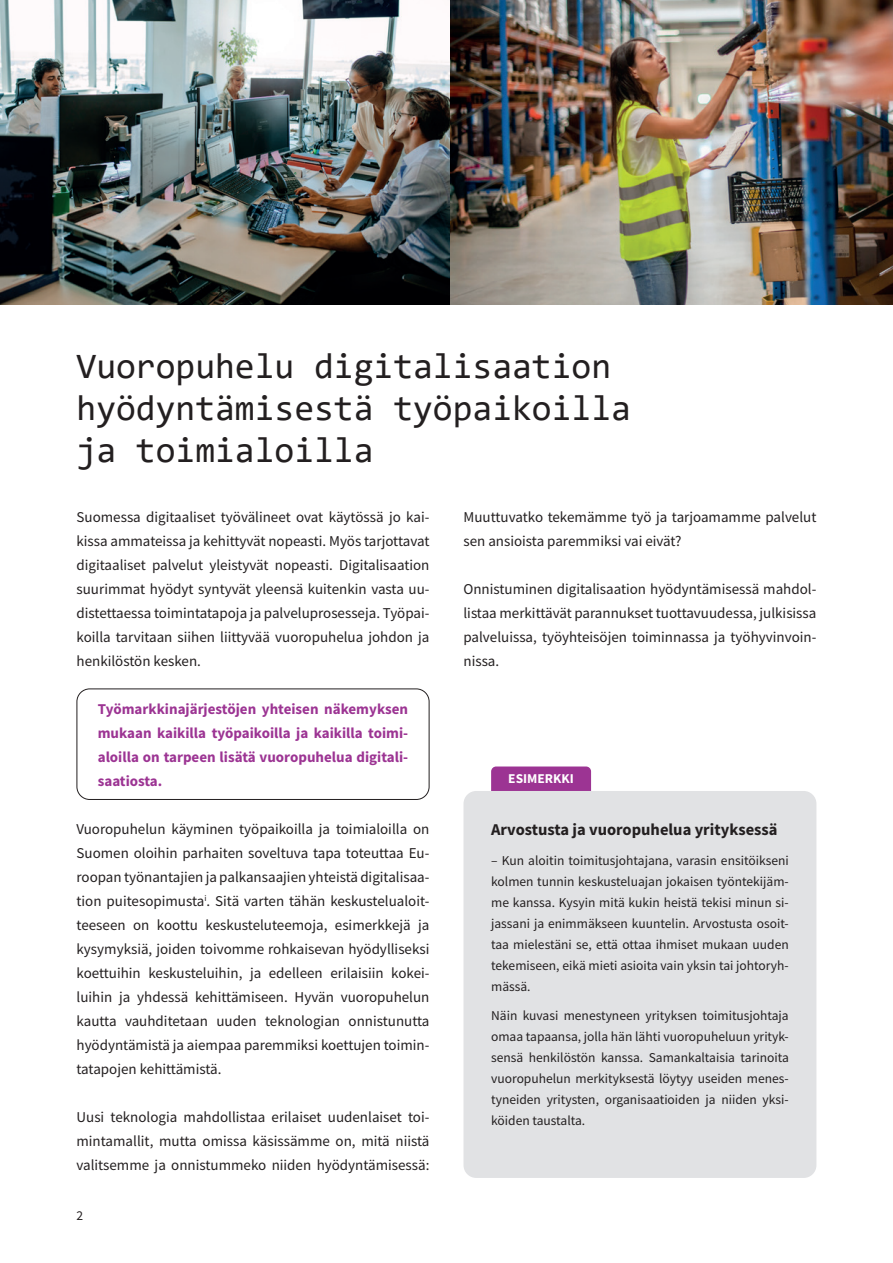
<style>
.page{position:relative;width:893px;height:1263px;background:#fff}
.page>*{position:absolute;margin:0;border:0;box-sizing:border-box;transform-origin:0 0}
.t1{font:36px/42px "Consolas";color:#231f20}
.t2{font:700 16.5px "Source Sans Pro";color:#231f20}
.t3{font:15px/24px "Source Sans Pro";color:#231f20;text-align:justify}
.t4{font:700 15px/24px "Source Sans Pro";color:#9c3493;text-align:justify}
.t5{font:13.5px/21px "Source Sans Pro";color:#231f20;text-align:justify}
.t6{font:700 13.5px "Source Sans Pro";color:#fff}
</style>
<div class="page">
<img style="left:0;top:0;width:893px;height:305px">
<div style="left:77px;top:688px;width:352px;height:112px;border:1px solid #231f20;border-radius:13px"></div>
<div style="left:492px;top:767px;width:98px;height:28px;background:#9c3493;border-radius:4px"></div>
<div style="left:491px;top:766px;width:100px;height:30px;border:2px solid #9c3493;border-radius:4px"></div>
<div style="left:463px;top:791px;width:353px;height:387px;background:#e1e2e4;border-radius:13px"></div>
<h1 class="t1" style="left:77px;top:344px;width:556px">Vuoropuhelu digitalisaation hyödyntämisestä työpaikoilla ja toimialoilla</h1>
<p class="t3" style="left:77px;top:504px;width:354px">Suomessa digitaaliset työvälineet ovat käytössä jo kai&shy;kissa ammateissa ja kehittyvät nopeasti. Myös tarjottavat digitaaliset palvelut yleistyvät nopeasti. Digitalisaation suurimmat hyödyt syntyvät yleensä kuitenkin vasta uu&shy;distettaessa toimintatapoja ja palveluprosesseja. Työpai&shy;koilla tarvitaan siihen liittyvää vuoropuhelua johdon ja henkilöstön kesken.</p>
<p class="t4" style="left:98px;top:696px;width:312px">Työmarkkinajärjestöjen yhteisen näkemyksen mukaan kaikilla työpaikoilla ja kaikilla toimi&shy;aloilla on tarpeen lisätä vuoropuhelua digitali&shy;saatiosta.</p>
<p class="t3" style="left:77px;top:816px;width:354px">Vuoropuhelun käyminen työpaikoilla ja toimialoilla on Suomen oloihin parhaiten soveltuva tapa toteuttaa Eu&shy;roopan työnantajien ja palkansaajien yhteistä digitalisaa&shy;tion puitesopimusta<sup>i</sup>. Sitä varten tähän keskustelualoit&shy;teeseen on koottu keskusteluteemoja, esimerkkejä ja kysymyksiä, joiden toivomme rohkaisevan hyödylliseksi koettuihin keskusteluihin, ja edelleen erilaisiin kokei&shy;luihin ja yhdessä kehittämiseen. Hyvän vuoropuhelun kautta vauhditetaan uuden teknologian onnistunutta hyödyntämistä ja aiempaa paremmiksi koettujen toimin&shy;tatapojen kehittämistä.</p>
<p class="t3" style="left:77px;top:1104px;width:354px">Uusi teknologia mahdollistaa erilaiset uudenlaiset toi&shy;mintamallit, mutta omissa käsissämme on, mitä niistä valitsemme ja onnistummeko niiden hyödyntämisessä:</p>
<p class="t5" style="left:77px;top:1205px;width:8px">2</p>
<p class="t3" style="left:463px;top:504px;width:354px">Muuttuvatko tekemämme työ ja tarjoamamme palvelut sen ansioista paremmiksi vai eivät?</p>
<p class="t3" style="left:463px;top:576px;width:354px">Onnistuminen digitalisaation hyödyntämisessä mahdol&shy;listaa merkittävät parannukset tuottavuudessa, julkisissa palveluissa, työyhteisöjen toiminnassa ja työhyvinvoin&shy;nissa.</p>
<p class="t6" style="left:508px;top:769px;width:67px">ESIMERKKI</p>
<p class="t2" style="left:491px;top:818px;width:288px">Arvostusta ja vuoropuhelua yrityksessä</p>
<p class="t5" style="left:491px;top:850px;width:299px">– Kun aloitin toimitusjohtajana, varasin ensitöikseni kolmen tunnin keskusteluajan jokaisen työntekijäm&shy;me kanssa. Kysyin mitä kukin heistä tekisi minun si&shy;jassani ja enimmäkseen kuuntelin. Arvostusta osoit&shy;taa mielestäni se, että ottaa ihmiset mukaan uuden tekemiseen, eikä mieti asioita vain yksin tai johtoryh&shy;mässä.</p>
<p class="t5" style="left:491px;top:1005px;width:299px">Näin kuvasi menestyneen yrityksen toimitusjohtaja omaa tapaansa, jolla hän lähti vuoropuheluun yrityk&shy;sensä henkilöstön kanssa. Samankaltaisia tarinoita vuoropuhelun merkityksestä löytyy useiden menes&shy;tyneiden yritysten, organisaatioiden ja niiden yksi&shy;köiden taustalta.</p>
</div>
